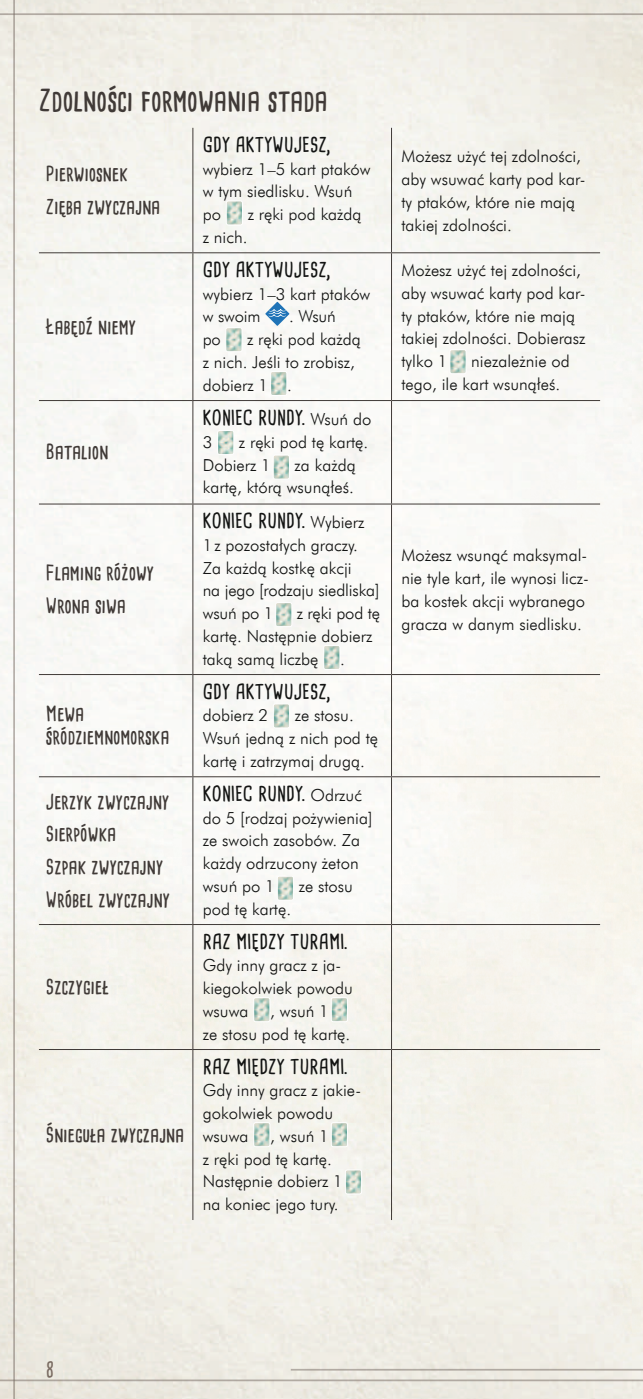
<style>
.page{position:relative;width:643px;height:1399px;background:#fff}
.page>*{position:absolute;margin:0;border:0;box-sizing:border-box;transform-origin:0 0}
.t1{font:29.75px "Cardenio Modern Bold PL";color:#403a37}
.t2{font:20.12px/32.7px "Cardenio Modern Bold PL";color:#403a37}
.t3{font:20.12px "Cardenio Modern Bold PL";color:#131413}
.t4{font:20.12px "Cardenio Modern Bold PL";color:#796b62}
.t5{font:16.62px/22.8px "Futura Lt EU Normal";color:#131413}
.s1{font-family:"Futura Lt EU Normal";font-size:16.62px}
</style>
<div class="page">
<img style="left:0;top:0;width:642px;height:1398px">
<hr style="left:0;top:1379px;width:642px;height:2px;background:#746861">
<hr style="left:290px;top:1368px;width:352px;height:2px;background:#746861">
<hr style="left:0;top:13px;width:642px;height:2px;background:#746861">
<hr style="left:13px;top:0;width:2px;height:1398px;background:#746861">
<hr style="left:39px;top:1049px;width:154px;height:1px;background:#403a37">
<hr style="left:193px;top:1049px;width:198px;height:1px;background:#403a37">
<hr style="left:391px;top:1049px;width:208px;height:1px;background:#403a37">
<hr style="left:192px;top:128px;width:1px;height:124px;background:#403a37">
<hr style="left:391px;top:128px;width:1px;height:124px;background:#403a37">
<hr style="left:39px;top:252px;width:154px;height:1px;background:#403a37">
<hr style="left:193px;top:252px;width:198px;height:1px;background:#403a37">
<hr style="left:192px;top:253px;width:1px;height:147px;background:#403a37">
<hr style="left:391px;top:252px;width:208px;height:1px;background:#403a37">
<hr style="left:391px;top:253px;width:1px;height:147px;background:#403a37">
<hr style="left:39px;top:400px;width:154px;height:1px;background:#403a37">
<hr style="left:193px;top:400px;width:198px;height:1px;background:#403a37">
<hr style="left:192px;top:401px;width:1px;height:102px;background:#403a37">
<hr style="left:391px;top:400px;width:208px;height:1px;background:#403a37">
<hr style="left:391px;top:401px;width:1px;height:102px;background:#403a37">
<hr style="left:39px;top:503px;width:154px;height:1px;background:#403a37">
<hr style="left:193px;top:503px;width:198px;height:1px;background:#403a37">
<hr style="left:192px;top:504px;width:1px;height:170px;background:#403a37">
<hr style="left:391px;top:503px;width:208px;height:1px;background:#403a37">
<hr style="left:391px;top:504px;width:1px;height:170px;background:#403a37">
<hr style="left:39px;top:674px;width:154px;height:1px;background:#403a37">
<hr style="left:193px;top:674px;width:198px;height:1px;background:#403a37">
<hr style="left:192px;top:675px;width:1px;height:101px;background:#403a37">
<hr style="left:391px;top:674px;width:208px;height:1px;background:#403a37">
<hr style="left:391px;top:675px;width:1px;height:101px;background:#403a37">
<hr style="left:39px;top:776px;width:154px;height:1px;background:#403a37">
<hr style="left:193px;top:776px;width:198px;height:1px;background:#403a37">
<hr style="left:192px;top:777px;width:1px;height:147px;background:#403a37">
<hr style="left:391px;top:776px;width:208px;height:1px;background:#403a37">
<hr style="left:391px;top:777px;width:1px;height:147px;background:#403a37">
<hr style="left:39px;top:924px;width:154px;height:1px;background:#403a37">
<hr style="left:193px;top:924px;width:198px;height:1px;background:#403a37">
<hr style="left:192px;top:925px;width:1px;height:124px;background:#403a37">
<hr style="left:391px;top:924px;width:208px;height:1px;background:#403a37">
<hr style="left:391px;top:925px;width:1px;height:124px;background:#403a37">
<hr style="left:192px;top:1049px;width:1px;height:170px;background:#403a37">
<hr style="left:391px;top:1049px;width:1px;height:170px;background:#403a37">
<img style="left:226px;top:202px;width:15px;height:23px">
<div style="left:226px;top:200px;width:17px;height:25px;border:1px solid #fff;border-radius:2px"></div>
<svg style="left:265px;top:302px;width:24px;height:24px"></svg>
<svg style="left:268px;top:309px;width:18px;height:8px"></svg>
<img style="left:227px;top:329px;width:15px;height:23px">
<div style="left:225px;top:327px;width:17px;height:25px;border:1px solid #fff;border-radius:2px"></div>
<img style="left:270px;top:371px;width:17px;height:23px">
<div style="left:270px;top:371px;width:17px;height:25px;border:1px solid #fff;border-radius:2px"></div>
<img style="left:449px;top:351px;width:17px;height:23px">
<div style="left:449px;top:349px;width:17px;height:25px;border:1px solid #fff;border-radius:2px"></div>
<img style="left:217px;top:430px;width:17px;height:23px">
<div style="left:217px;top:430px;width:17px;height:25px;border:1px solid #fff;border-radius:2px"></div>
<img style="left:273px;top:456px;width:15px;height:23px">
<div style="left:273px;top:454px;width:17px;height:25px;border:1px solid #fff;border-radius:2px"></div>
<img style="left:275px;top:602px;width:17px;height:23px">
<div style="left:275px;top:602px;width:17px;height:25px;border:1px solid #fff;border-radius:2px"></div>
<img style="left:323px;top:645px;width:17px;height:23px">
<div style="left:323px;top:645px;width:17px;height:25px;border:1px solid #fff;border-radius:2px"></div>
<img style="left:273px;top:705px;width:15px;height:23px">
<div style="left:273px;top:703px;width:17px;height:25px;border:1px solid #fff;border-radius:2px"></div>
<img style="left:277px;top:877px;width:15px;height:23px">
<div style="left:277px;top:875px;width:17px;height:25px;border:1px solid #fff;border-radius:2px"></div>
<img style="left:253px;top:997px;width:17px;height:23px">
<div style="left:253px;top:997px;width:17px;height:25px;border:1px solid #fff;border-radius:2px"></div>
<img style="left:331px;top:997px;width:15px;height:23px">
<div style="left:331px;top:997px;width:17px;height:25px;border:1px solid #fff;border-radius:2px"></div>
<img style="left:253px;top:1122px;width:17px;height:23px">
<div style="left:253px;top:1122px;width:17px;height:25px;border:1px solid #fff;border-radius:2px"></div>
<img style="left:331px;top:1122px;width:15px;height:23px">
<div style="left:331px;top:1122px;width:17px;height:25px;border:1px solid #fff;border-radius:2px"></div>
<img style="left:345px;top:1169px;width:15px;height:23px">
<div style="left:345px;top:1169px;width:17px;height:25px;border:1px solid #fff;border-radius:2px"></div>
<svg style="left:638px;top:1394px;width:5px;height:5px"></svg>
<h1 class="t1" style="left:39px;top:80px;width:290px">Zdolności formowania stada</h1>
<p class="t2" style="left:46px;top:157px;width:116px">Pierwiosnek<br>Zięba zwyczajna</p>
<p class="t2" style="left:46px;top:310px;width:92px">Łabędź niemy</p>
<p class="t2" style="left:46px;top:435px;width:64px">Batalion</p>
<p class="t2" style="left:46px;top:556px;width:110px">Flaming różowy<br>Wrona siwa</p>
<p class="t2" style="left:46px;top:702px;width:125px;line-height:22.8px">Mewa śródziemnomorska</p>
<p class="t2" style="left:46px;top:784px;width:126px">Jerzyk zwyczajny<br>Sierpówka<br>Szpak zwyczajny<br>Wróbel zwyczajny</p>
<p class="t2" style="left:46px;top:970px;width:65px">Szczygieł</p>
<p class="t2" style="left:46px;top:1117px;width:140px">Śnieguła zwyczajna</p>
<p class="t3" style="left:203px;top:131px;width:130px">GDY AKTYWUJESZ,</p>
<p class="t5" style="left:203px;top:158px;width:169px">wybierz 1–5 kart ptaków w tym siedlisku. Wsuń po</p>
<p class="t5" style="left:247px;top:203px;width:115px">z ręki pod każdą</p>
<p class="t5" style="left:203px;top:226px;width:46px">z nich.</p>
<p class="t3" style="left:203px;top:256px;width:130px">GDY AKTYWUJESZ,</p>
<p class="t5" style="left:203px;top:283px;width:169px">wybierz 1–3 kart ptaków w swoim</p>
<p class="t5" style="left:289px;top:305px;width:48px">. Wsuń</p>
<p class="t5" style="left:203px;top:328px;width:159px;text-indent:44px">z ręki pod każdą z nich. Jeśli to zrobisz, dobierz 1 .</p>
<p class="t5" style="left:203px;top:328px;width:20px">po</p>
<p class="t3" style="left:203px;top:404px;width:170px">KONIEC RUNDY. <span class="s1">Wsuń do</span></p>
<p class="t5" style="left:203px;top:431px;width:11px">3</p>
<p class="t5" style="left:203px;top:431px;width:167px;text-indent:36px">z ręki pod tę kartę.<br>Dobierz 1</p>
<p class="t5" style="left:203px;top:454px;width:154px;text-align:right">za każdą<br>kartę, którą wsunąłeś.</p>
<p class="t3" style="left:203px;top:507px;width:163px">KONIEC RUNDY. <span class="s1">Wybierz</span></p>
<p class="t5" style="left:203px;top:534px;width:178px">1z pozostałych graczy.<br>Za każdą kostkę akcji<br>na jego [rodzaju siedliska] wsuń po 1</p>
<p class="t5" style="left:203px;top:602px;width:179px;text-indent:94px">z ręki pod tę kartę. Następnie dobierz taką samą liczbę</p>
<p class="t5" style="left:340px;top:648px;width:6px">.</p>
<p class="t3" style="left:203px;top:677px;width:130px">GDY AKTYWUJESZ,</p>
<p class="t5" style="left:203px;top:704px;width:67px">dobierz 2</p>
<p class="t5" style="left:203px;top:704px;width:177px;text-indent:92px">ze stosu.<br>Wsuń jedną z nich pod tę kartę i zatrzymaj drugą.</p>
<p class="t3" style="left:203px;top:780px;width:160px">KONIEC RUNDY. <span class="s1">Odrzuć</span></p>
<p class="t5" style="left:203px;top:806px;width:171px">do 5 [rodzaj pożywienia] ze swoich zasobów. Za każdy odrzucony żeton wsuń po 1</p>
<p class="t5" style="left:298px;top:875px;width:56px">ze stosu</p>
<p class="t5" style="left:203px;top:897px;width:90px">pod tę kartę.</p>
<p class="t3" style="left:203px;top:927px;width:147px">RAZ MIĘDZY TURAMI.</p>
<p class="t5" style="left:203px;top:954px;width:152px">Gdy inny gracz z ja&shy;kiegokolwiek powodu wsuwa</p>
<p class="t5" style="left:203px;top:1000px;width:149px;text-indent:67px">, wsuń 1<br>ze stosu pod tę kartę.</p>
<p class="t3" style="left:203px;top:1052px;width:147px">RAZ MIĘDZY TURAMI.</p>
<p class="t5" style="left:203px;top:1079px;width:158px">Gdy inny gracz z jakie&shy;gokolwiek powodu wsuwa</p>
<p class="t5" style="left:203px;top:1125px;width:141px;text-indent:67px">, wsuń 1<br>z ręki pod tę kartę.<br>Następnie dobierz 1 na koniec jego tury.</p>
<p class="t5" style="left:401px;top:146px;width:186px">Możesz użyć tej zdolności, aby wsuwać karty pod kar&shy;ty ptaków, które nie mają takiej zdolności.</p>
<p class="t5" style="left:401px;top:259px;width:186px">Możesz użyć tej zdolności, aby wsuwać karty pod kar&shy;ty ptaków, które nie mają takiej zdolności. Dobierasz tylko 1</p>
<p class="t5" style="left:401px;top:350px;width:170px;text-indent:70px">niezależnie od tego, ile kart wsunąłeś.</p>
<p class="t5" style="left:401px;top:544px;width:189px">Możesz wsunąć maksymal&shy;nie tyle kart, ile wynosi licz&shy;ba kostek akcji wybranego gracza w danym siedlisku.</p>
<p class="t4" style="left:46px;top:1355px;width:10px">8</p>
</div>
